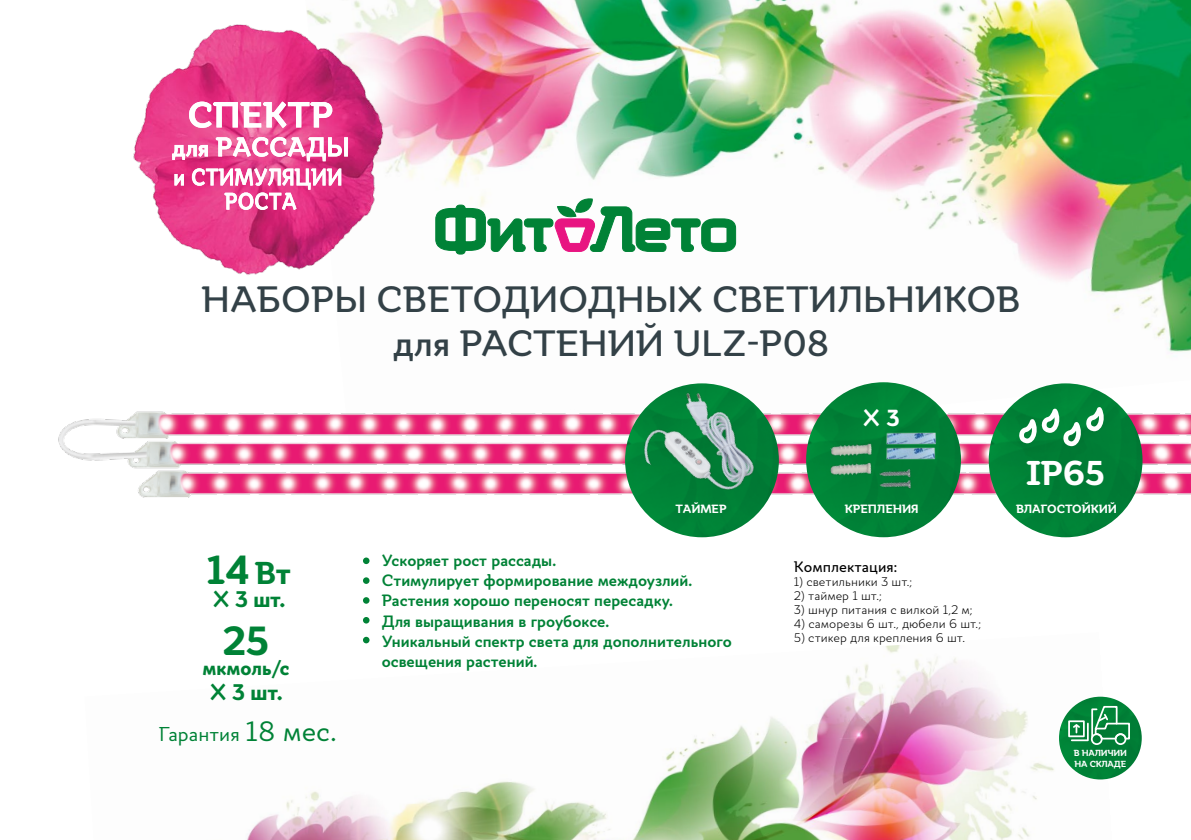
<style>
.page{position:relative;width:1191px;height:840px;background:#fff}
.page>*{position:absolute;margin:0;border:0;box-sizing:border-box;transform-origin:0 0}
.t1{font:800 40.6px "Quiza Pro";color:#008236}
.t2{font:37.2px "Quiza Pro";color:#fff}
.t3{font:600 36.6px/43.8px "Quiza Pro";color:#334147;text-align:center}
.t4{font:800 34.4px "Quiza Pro";color:#fff}
.t5{font:800 22.6px "Quiza Pro";color:#008236}
.t6{font:800 20.2px "Quiza Pro";color:#008236}
.t7{font:20px "Quiza Pro";color:#008236}
.t8{font:700 16.4px/20px "Quiza Pro";color:#008236}
.t9{font:500 15.2px "Quiza Pro";color:#000}
.t10{font:300 12.6px "Quiza Pro";color:#000}
.t11{font:800 12px "Quiza Pro";color:#fff}
.t12{font:800 8.8px/10.6px "Quiza Pro";letter-spacing:-.01em;color:#fff}
.s1{font-size:31.6px}
.s2{font-weight:400;font-size:36px}
.s3{font-size:28px}
.s4{font-weight:800;font-size:23.2px}
</style>
<div class="page">
<img style="left:306px;top:0;width:885px;height:352px">
<img style="left:247px;top:637px;width:865px;height:202px">
<svg style="left:435px;top:198px;width:301px;height:56px"></svg>
<img style="left:1059px;top:696px;width:82px;height:83px;border-radius:41px">
<div style="left:1090px;top:732px;width:12px;height:12px;border:2px solid #fff;border-radius:50%"></div>
<div style="left:1114px;top:732px;width:12px;height:12px;border:2px solid #fff;border-radius:50%"></div>
<div style="left:1068px;top:720px;width:16px;height:16px;border:2px solid #fff"></div>
<svg style="left:1070px;top:704px;width:60px;height:37px;background:#40a068"></svg>
<img style="left:58px;top:382px;width:1133px;height:147px">
<svg style="left:363px;top:557px;width:6px;height:6px"></svg>
<svg style="left:363px;top:577px;width:6px;height:6px"></svg>
<svg style="left:363px;top:596px;width:6px;height:7px"></svg>
<svg style="left:363px;top:616px;width:6px;height:7px"></svg>
<div style="left:363px;top:636px;width:6px;height:7px;background:#008236;border-radius:50%"></div>
<img style="left:806px;top:382px;width:155px;height:155px;border-radius:77px">
<img style="left:820px;top:405px;width:101px;height:102px">
<img style="left:884px;top:429px;width:54px;height:15px">
<img style="left:883px;top:444px;width:55px;height:18px">
<img style="left:988px;top:383px;width:154px;height:154px;border-radius:77px">
<svg style="left:1014px;top:403px;width:91px;height:45px"></svg>
<img style="left:625px;top:383px;width:154px;height:154px;border-radius:77px">
<img style="left:617px;top:382px;width:151px;height:122px">
<img style="left:133px;top:23px;width:252px;height:254px">
<svg style="left:189px;top:102px;width:143px;height:26px"></svg>
<svg style="left:172px;top:145px;width:36px;height:15px"></svg>
<svg style="left:216px;top:137px;width:132px;height:24px"></svg>
<svg style="left:174px;top:174px;width:10px;height:11px"></svg>
<svg style="left:192px;top:168px;width:149px;height:42px"></svg>
<p class="t3" style="left:201px;top:276px;width:820px">НАБОРЫ СВЕТОДИОДНЫХ СВЕТИЛЬНИКОВ для РАСТЕНИЙ ULZ-P08</p>
<p class="t1" style="left:206px;top:544px;width:86px">14 <span class="s1">Вт</span></p>
<p class="t5" style="left:212px;top:584px;width:74px"><span class="s2">х</span> 3 шт.</p>
<p class="t1" style="left:223px;top:615px;width:48px">25</p>
<p class="t6" style="left:202px;top:655px;width:88px">мкмоль/с</p>
<p class="t5" style="left:209px;top:678px;width:74px"><span class="s2">х</span> 3 шт.</p>
<p class="t7" style="left:159px;top:721px;width:179px">Гарантия <span class="s3">18 мес.</span></p>
<p class="t11" style="left:675px;top:500px;width:53px">ТАЙМЕР</p>
<p class="t8" style="left:382px;top:550px;width:176px">Ускоряет рост рассады.</p>
<p class="t8" style="left:382px;top:570px;width:312px">Стимулирует формирование междоузлий.</p>
<p class="t8" style="left:382px;top:590px;width:293px">Растения хорошо переносят пересадку.</p>
<p class="t8" style="left:382px;top:610px;width:229px">Для выращивания в гроубоксе.</p>
<p class="t8" style="left:382px;top:630px;width:352px">Уникальный спектр света для дополнительного освещения растений.</p>
<p class="t2" style="left:862px;top:390px;width:39px">х <span class="s4">3</span></p>
<p class="t11" style="left:845px;top:500px;width:75px">КРЕПЛЕНИЯ</p>
<p class="t9" style="left:794px;top:557px;width:105px">Комплектация:</p>
<p class="t10" style="left:794px;top:574px;width:120px">1) светильники 3 шт.;</p>
<p class="t10" style="left:794px;top:588px;width:89px">2) таймер 1 шт.;</p>
<p class="t10" style="left:794px;top:602px;width:180px">3) шнур питания с вилкой 1,2 м;</p>
<p class="t10" style="left:794px;top:616px;width:188px">4) саморезы 6 шт., дюбели 6 шт.;</p>
<p class="t10" style="left:794px;top:630px;width:172px">5) стикер для крепления 6 шт.</p>
<h3 class="t4" style="left:1026px;top:451px;width:80px">IP65</h3>
<p class="t11" style="left:1016px;top:500px;width:102px">ВЛАГОСТОЙКИЙ</p>
<p class="t12" style="left:1073px;top:747px;width:55px">В НАЛИЧИИ<br>НА СКЛАДЕ</p>
</div>
